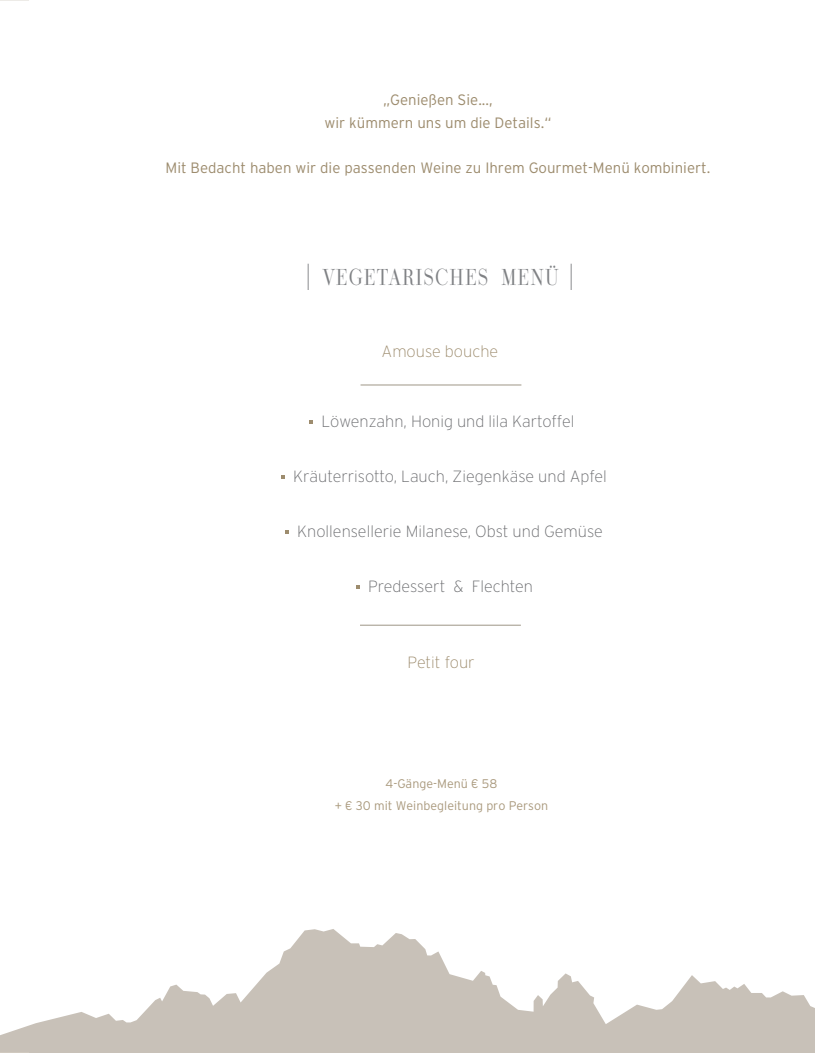
<style>
.page{position:relative;width:815px;height:1053px;background:#fff}
.page>*{position:absolute;margin:0;border:0;box-sizing:border-box;transform-origin:0 0}
._01_Titel{font:22.5px "Ratio Modern";letter-spacing:.06em;color:#808285;scale:.8 1}
.t1{font:200 16.25px "Interstate";color:#6c6d70}
._01_Titel-2{font:200 16.25px "Interstate";color:#9d8c6e}
._01_Pietanza{font:300 15px/22.5px "Interstate";color:#9d8c6e;text-align:center}
._01_Pietanza-2{font:300 12.5px/22.5px "Interstate";color:#aa9a7e;text-align:center}
.s1{font-family:"Interstate";font-weight:300;font-size:37.5px}
</style>
<div class="page">
<svg style="left:309px;top:420px;width:4px;height:4px"></svg>
<svg style="left:281px;top:475px;width:4px;height:4px"></svg>
<svg style="left:285px;top:530px;width:4px;height:4px"></svg>
<svg style="left:356px;top:585px;width:4px;height:4px"></svg>
<svg style="left:0;top:929px;width:815px;height:123px;fill:#c8c1b8"></svg>
<hr style="left:361px;top:384px;width:160px;height:1px;background:#9e9686">
<hr style="left:360px;top:625px;width:161px;height:1px;background:#9e9686">
<svg style="left:0;top:0;width:29px;height:1px"></svg>
<svg style="left:0;top:1052px;width:29px;height:1px"></svg>
<p class="_01_Pietanza" style="left:325px;top:88px;width:228px">„Genießen Sie...,<br>wir kümmern uns um die Details.“</p>
<p class="_01_Pietanza" style="left:166px;top:156px;width:546px">Mit Bedacht haben wir die passenden Weine zu Ihrem Gourmet-Menü kombiniert.</p>
<p class="_01_Titel" style="left:307px;top:262px;width:334px"><span class="s1">I</span> VEGETARISCHES MENÜ <span class="s1">I</span></p>
<p class="_01_Titel-2" style="left:382px;top:343px;width:118px">Amouse bouche</p>
<p class="t1" style="left:321px;top:412px;width:255px">Löwenzahn, Honig und lila Kartoffel</p>
<p class="t1" style="left:293px;top:467px;width:315px">Kräuterrisotto, Lauch, Ziegenkäse und Apfel</p>
<p class="t1" style="left:297px;top:522px;width:307px">Knollensellerie Milanese, Obst und Gemüse</p>
<p class="t1" style="left:368px;top:577px;width:167px">Predessert &amp; Flechten</p>
<p class="_01_Titel-2" style="left:408px;top:653px;width:69px">Petit four</p>
<p class="_01_Pietanza-2" style="left:335px;top:772px;width:215px">4-Gänge-Menü € 58<br>+ € 30 mit Weinbegleitung pro Person</p>
</div>
